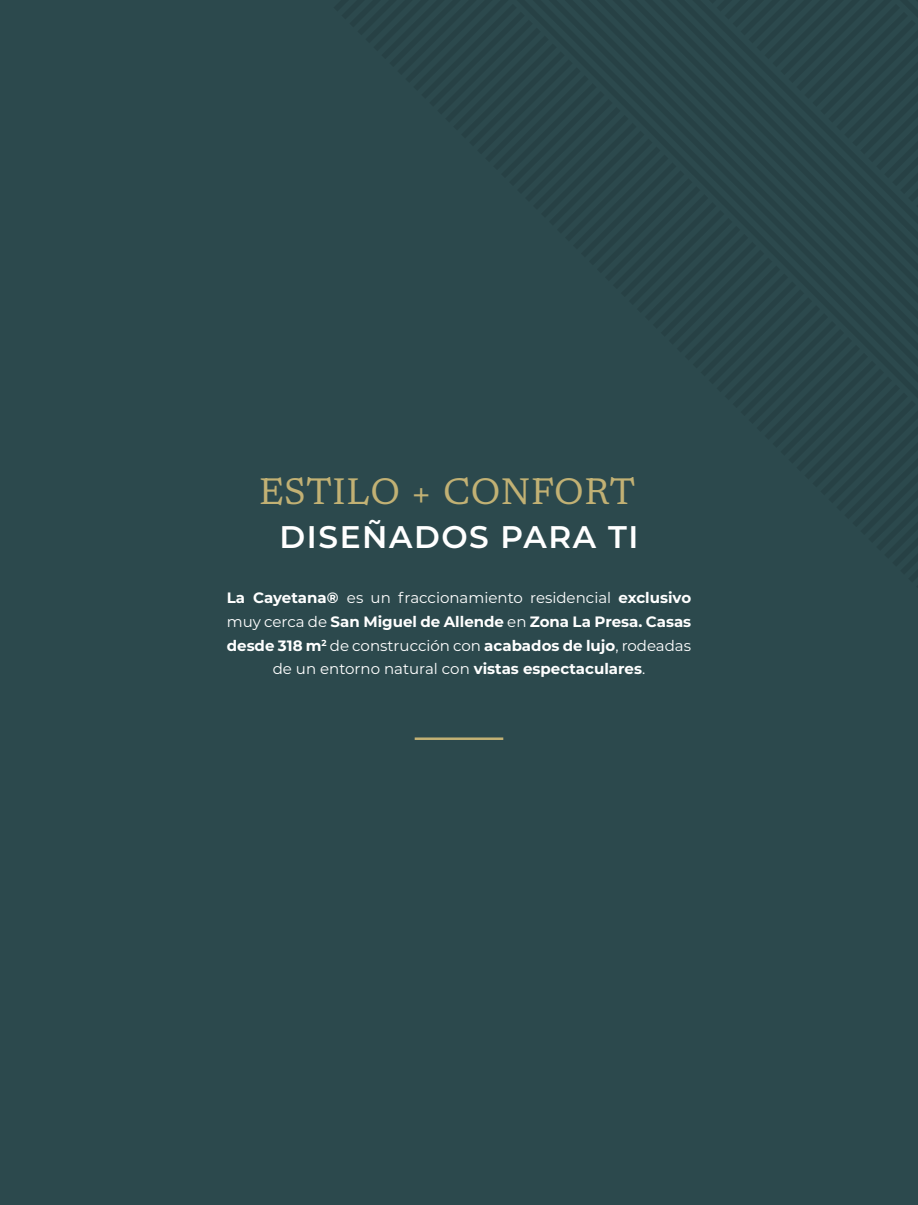
<style>
.page{position:relative;width:918px;height:1205px;background:#2c494d}
.page>*{position:absolute;margin:0;border:0;box-sizing:border-box;transform-origin:0 0}
.t1{font:37.5px "Newsreader";letter-spacing:.015em;color:#c2b174}
.t2{font:600 31.25px "Montserrat";letter-spacing:.05em;color:#fff}
.t3{font:700 15px/23.8px "Montserrat";color:#fff;text-align:center}
.s1{font-weight:400}
</style>
<div class="page">
<hr style="left:415px;top:737px;width:88px;height:3px;background:#c2b174">
<h1 class="t1" style="left:259px;top:463px;width:378px">ESTILO + CONFORT</h1>
<h2 class="t2" style="left:279px;top:516px;width:360px">DISEÑADOS PARA TI</h2>
<p class="t3" style="left:227px;top:585px;width:466px">La Cayetana® <span class="s1">es un fraccionamiento residencial</span> exclusivo <span class="s1">muy cerca de</span> San Miguel de Allende <span class="s1">en</span> Zona La Presa. Casas desde 318 m<sup>2</sup> <span class="s1">de construcción con</span> acabados de lujo<span class="s1">, rodeadas de un entorno natural con</span> vistas espectaculares<span class="s1">.</span></p>
</div>
